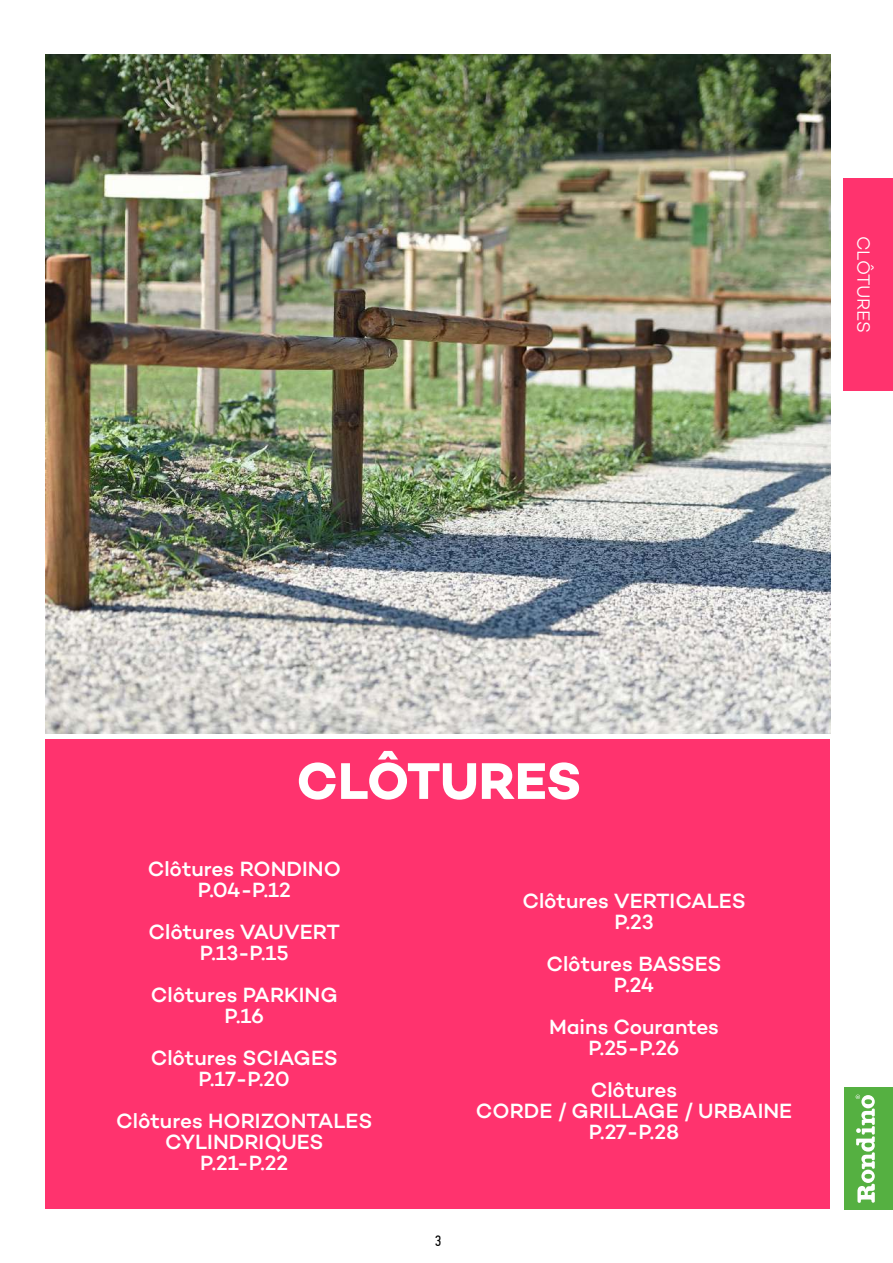
<style>
.page{position:relative;width:893px;height:1263px;background:#fff}
.page>*{position:absolute;margin:0;border:0;box-sizing:border-box;transform-origin:0 0}
.t1{font:700 52.5px "Campton";letter-spacing:-.015em;color:#fff}
.t2{font:500 21px/21px "Campton";letter-spacing:-.005em;color:#fff;text-align:center}
.t3{font:300 18px "Campton";letter-spacing:-.015em;color:#fff}
.t4{font:15px "PF Din Text Cond Pro";color:#000}
</style>
<div class="page">
<div style="left:844px;top:1087px;width:49px;height:123px;background:#55b041"></div>
<svg style="left:856px;top:1095px;width:19px;height:108px"></svg>
<img style="left:45px;top:54px;width:785px;height:679px">
<div style="left:45px;top:740px;width:785px;height:469px;background:#ff336e"></div>
<div style="left:844px;top:178px;width:49px;height:213px;background:#ff336e"></div>
<p class="t3" style="left:875px;top:236px;width:99px;rotate:90deg">CLÔTURES</p>
<h1 class="t1" style="left:297px;top:747px;width:287px">CLÔTURES</h1>
<p class="t2" style="left:148px;top:858px;width:195px">Clôtures RONDINO<br>P.04-P.12</p>
<p class="t2" style="left:149px;top:921px;width:193px">Clôtures VAUVERT<br>P.13-P.15</p>
<p class="t2" style="left:151px;top:984px;width:188px">Clôtures PARKING<br>P.16</p>
<p class="t2" style="left:151px;top:1047px;width:189px">Clôtures SCIAGES<br>P.17-P.20</p>
<p class="t2" style="left:116px;top:1110px;width:258px">Clôtures HORIZONTALES<br>CYLINDRIQUES<br>P.21-P.22</p>
<p class="t2" style="left:522px;top:890px;width:225px">Clôtures VERTICALES<br>P.23</p>
<p class="t2" style="left:546px;top:953px;width:177px">Clôtures BASSES<br>P.24</p>
<p class="t2" style="left:549px;top:1016px;width:171px">Mains Courantes<br>P.25-P.26</p>
<p class="t2" style="left:476px;top:1079px;width:318px">Clôtures<br>CORDE / GRILLAGE / URBAINE<br>P.27-P.28</p>
<p class="t4" style="left:435px;top:1232px;width:8px">3</p>
</div>
